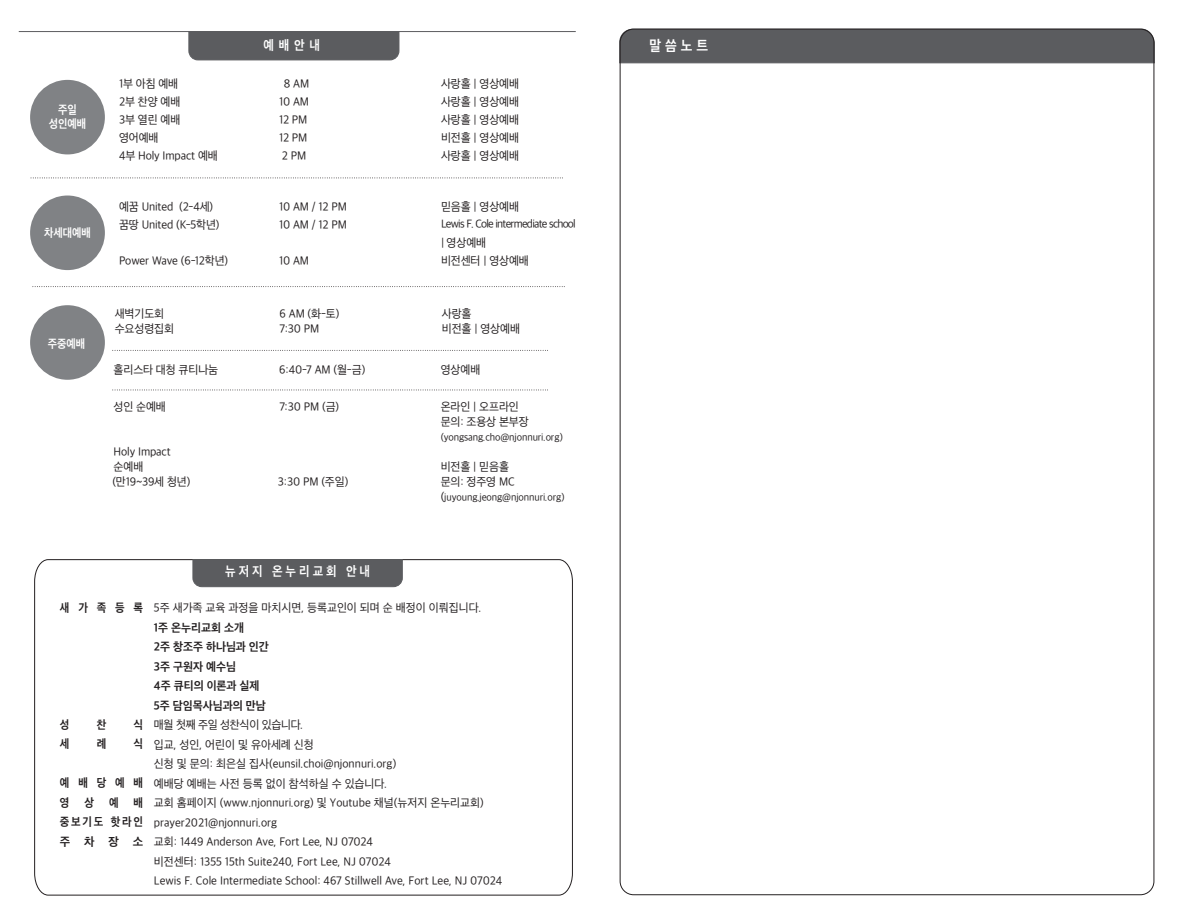
<style>
.page{position:relative;width:1182px;height:919px;background:#fff}
.page>*{position:absolute;margin:0;border:0;box-sizing:border-box;transform-origin:0 0}
.t1{font:700 15px "Apple SD Gothic Neo";color:#fff;scale:.9 1}
.t2{font:700 13.5px "Apple SD Gothic Neo";letter-spacing:.25em;color:#fff;scale:.9 1}
.t3{font:12px "Apple SD Gothic Neo";letter-spacing:-.01em;color:#231f20;scale:.96 1}
.t4{font:700 12px "Apple SD Gothic Neo";color:#231f20;scale:.96 1}
.t5{font:700 12px "Apple SD Gothic Neo";color:#231f20;scale:.92 1}
.t6{font:700 12px "Apple SD Gothic Neo";color:#fff;scale:.9 1}
.t7{font:700 12px "Apple SD Gothic Neo";color:#231f20}
.t8{font:11.7px "Apple SD Gothic Neo";letter-spacing:-.065em;color:#231f20;scale:.96 1}
.t9{font:10.5px "Apple SD Gothic Neo";letter-spacing:-.01em;color:#231f20;scale:.96 1}
.s1{font-size:12px}
</style>
<div class="page">
<svg style="left:34px;top:559px;width:538px;height:336px"></svg>
<div style="left:192px;top:559px;width:210px;height:28px;background:#5b5c5f"></div>
<hr style="left:19px;top:31px;width:556px;height:1px;background:#5b5c5f">
<div style="left:188px;top:32px;width:211px;height:28px;background:#5b5c5f"></div>
<svg style="left:31px;top:177px;width:532px;height:1px"></svg>
<svg style="left:33px;top:286px;width:532px;height:1px"></svg>
<div style="left:30px;top:80px;width:75px;height:74px;background:#808285;border-radius:50%"></div>
<div style="left:30px;top:195px;width:75px;height:75px;background:#808285;border-radius:50%"></div>
<div style="left:30px;top:305px;width:75px;height:75px;background:#808285;border-radius:50%"></div>
<svg style="left:113px;top:350px;width:435px;height:1px"></svg>
<svg style="left:113px;top:389px;width:435px;height:1px"></svg>
<div style="left:619px;top:29px;width:535px;height:34px;background:#5b5c5f"></div>
<p class="t6" style="left:58px;top:103px;width:22px">주일</p>
<p class="t6" style="left:49px;top:117px;width:43px">성인예배</p>
<p class="t6" style="left:44px;top:226px;width:53px">차세대예배</p>
<p class="t6" style="left:48px;top:337px;width:43px">주중예배</p>
<p class="t3" style="left:119px;top:77px;width:63px">1부 아침 예배</p>
<p class="t3" style="left:119px;top:95px;width:65px">2부 찬양 예배</p>
<p class="t3" style="left:119px;top:113px;width:65px">3부 열린 예배</p>
<p class="t3" style="left:119px;top:131px;width:43px">영어예배</p>
<p class="t3" style="left:119px;top:149px;width:104px">4부 Holy Impact 예배</p>
<p class="t3" style="left:119px;top:200px;width:100px">예꿈 United (2-4세)</p>
<p class="t3" style="left:119px;top:218px;width:106px">꿈땅 United (K-5학년)</p>
<p class="t3" style="left:119px;top:254px;width:115px">Power Wave (6-12학년)</p>
<p class="t2" style="left:263px;top:38px;width:64px">예배안내</p>
<p class="t3" style="left:284px;top:77px;width:28px">8 AM</p>
<p class="t3" style="left:279px;top:95px;width:33px">10 AM</p>
<p class="t3" style="left:279px;top:113px;width:31px">12 PM</p>
<p class="t3" style="left:279px;top:131px;width:31px">12 PM</p>
<p class="t3" style="left:282px;top:149px;width:27px">2 PM</p>
<p class="t3" style="left:279px;top:200px;width:72px">10 AM / 12 PM</p>
<p class="t3" style="left:279px;top:218px;width:72px">10 AM / 12 PM</p>
<p class="t3" style="left:279px;top:254px;width:33px">10 AM</p>
<p class="t3" style="left:441px;top:77px;width:83px">사랑홀 | 영상예배</p>
<p class="t3" style="left:441px;top:95px;width:83px">사랑홀 | 영상예배</p>
<p class="t3" style="left:441px;top:113px;width:83px">사랑홀 | 영상예배</p>
<p class="t3" style="left:441px;top:131px;width:83px">비전홀 | 영상예배</p>
<p class="t3" style="left:441px;top:149px;width:83px">사랑홀 | 영상예배</p>
<p class="t3" style="left:441px;top:200px;width:83px">믿음홀 | 영상예배</p>
<p class="t8" style="left:441px;top:218px;width:142px">Lewis F. Cole intermediate school</p>
<p class="t3" style="left:441px;top:236px;width:48px">| 영상예배</p>
<p class="t3" style="left:441px;top:254px;width:93px">비전센터 | 영상예배</p>
<p class="t3" style="left:115px;top:307px;width:53px">새벽기도회</p>
<p class="t3" style="left:279px;top:307px;width:64px">6 AM (화-토)</p>
<p class="t3" style="left:442px;top:307px;width:32px">사랑홀</p>
<p class="t3" style="left:115px;top:322px;width:63px">수요성령집회</p>
<p class="t3" style="left:279px;top:322px;width:43px">7:30 PM</p>
<p class="t3" style="left:442px;top:322px;width:83px">비전홀 | 영상예배</p>
<p class="t3" style="left:114px;top:363px;width:110px">홀리스타 대청 큐티나눔</p>
<p class="t3" style="left:279px;top:363px;width:91px">6:40-7 AM (월-금)</p>
<p class="t3" style="left:440px;top:363px;width:43px">영상예배</p>
<p class="t3" style="left:114px;top:400px;width:56px">성인 순예배</p>
<p class="t3" style="left:279px;top:400px;width:64px">7:30 PM (금)</p>
<p class="t3" style="left:440px;top:400px;width:83px">온라인 | 오프라인</p>
<p class="t3" style="left:440px;top:415px;width:93px">문의: 조용상 본부장</p>
<p class="t9" style="left:440px;top:431px;width:129px">(yongsang.cho@njonnuri.org)</p>
<p class="t3" style="left:114px;top:445px;width:61px">Holy Impact</p>
<p class="t3" style="left:114px;top:460px;width:32px">순예배</p>
<p class="t3" style="left:440px;top:460px;width:73px">비전홀 | 믿음홀</p>
<p class="t3" style="left:112px;top:475px;width:83px">(만19~39세 청년)</p>
<p class="t3" style="left:278px;top:475px;width:75px">3:30 PM (주일)</p>
<p class="t3" style="left:440px;top:475px;width:78px">문의: 정주영 MC</p>
<p class="t9" style="left:440px;top:491px;width:130px"><span class="s1">(</span>juyoung.jeong@njonnuri.org)</p>
<p class="t2" style="left:225px;top:564px;width:163px">뉴저지 온누리교회 안내</p>
<p class="t5" style="left:60px;top:600px;width:92px">새가족등록</p>
<p class="t5" style="left:60px;top:717px;width:12px">성</p>
<p class="t5" style="left:97px;top:717px;width:12px">찬</p>
<p class="t5" style="left:133px;top:717px;width:12px">식</p>
<p class="t5" style="left:60px;top:737px;width:12px">세</p>
<p class="t5" style="left:97px;top:737px;width:12px">례</p>
<p class="t5" style="left:133px;top:737px;width:12px">식</p>
<p class="t5" style="left:60px;top:776px;width:92px">예배당예배</p>
<p class="t5" style="left:60px;top:795px;width:92px">영상예배</p>
<p class="t5" style="left:60px;top:815px;width:92px">중보기도 핫라인</p>
<p class="t7" style="left:60px;top:834px;width:85px">주차장소</p>
<p class="t3" style="left:154px;top:601px;width:342px">5주 새가족 교육 과정을 마치시면, 등록교인이 되며 순 배정이 이뤄집니다.</p>
<p class="t4" style="left:154px;top:620px;width:95px">1주 온누리교회 소개</p>
<p class="t4" style="left:154px;top:640px;width:121px">2주 창조주 하나님과 인간</p>
<p class="t4" style="left:154px;top:659px;width:87px">3주 구원자 예수님</p>
<p class="t4" style="left:154px;top:679px;width:111px">4주 큐티의 이론과 실제</p>
<p class="t4" style="left:154px;top:698px;width:118px">5주 담임목사님과의 만남</p>
<p class="t3" style="left:154px;top:718px;width:157px">매월 첫째 주일 성찬식이 있습니다.</p>
<p class="t3" style="left:154px;top:737px;width:168px">입교, 성인, 어린이 및 유아세례 신청</p>
<p class="t3" style="left:154px;top:757px;width:254px">신청 및 문의: 최은실 집사(eunsil.choi@njonnuri.org)</p>
<p class="t3" style="left:154px;top:776px;width:244px">예배당 예배는 사전 등록 없이 참석하실 수 있습니다.</p>
<p class="t3" style="left:154px;top:796px;width:345px">교회 홈페이지 (www.njonnuri.org) 및 Youtube 채널(뉴저지 온누리교회)</p>
<p class="t3" style="left:154px;top:815px;width:130px">prayer2021@njonnuri.org</p>
<p class="t3" style="left:154px;top:835px;width:229px">교회: 1449 Anderson Ave, Fort Lee, NJ 07024</p>
<p class="t3" style="left:154px;top:854px;width:248px">비전센터: 1355 15th Suite240, Fort Lee, NJ 07024</p>
<p class="t3" style="left:154px;top:874px;width:364px">Lewis F. Cole Intermediate School: 467 Stillwell Ave, Fort Lee, NJ 07024</p>
<p class="t1" style="left:649px;top:37px;width:67px">말씀노트</p>
</div>
